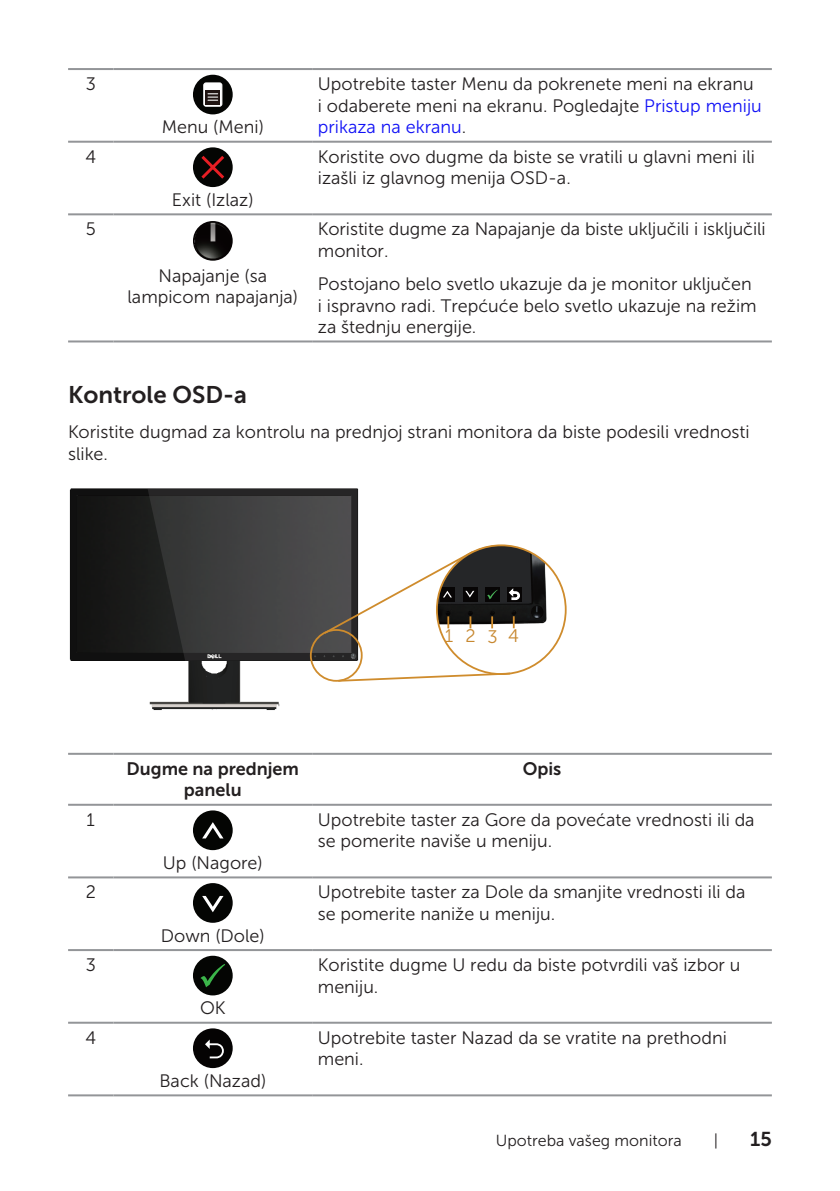
<style>
.page{position:relative;width:840px;height:1191px;background:#fff}
.page>*{position:absolute;margin:0;border:0;box-sizing:border-box;transform-origin:0 0}
.Head_3{font:24px "Museo Sans For Dell 700";color:#231f20}
.t1{font:20px "Museo Sans For Dell 700";color:#231f20}
.t2{font:18.2px "Museo Sans For Dell 300";color:#c78830}
.text{font:18px/21.6px "Museo Sans For Dell 300";color:#231f20}
.text-2{font:18px/21.6px "Museo Sans For Dell 700";color:#231f20;text-align:center}
.t3{font:16px "Museo Sans For Dell 300";color:#231f20}
.s1{color:#1111f6}
</style>
<div class="page">
<hr style="left:68px;top:68px;width:45px;height:2px;background:#939598">
<hr style="left:113px;top:68px;width:199px;height:2px;background:#939598">
<hr style="left:312px;top:68px;width:459px;height:2px;background:#939598">
<hr style="left:68px;top:141px;width:45px;height:2px;background:#939598">
<hr style="left:113px;top:141px;width:199px;height:2px;background:#939598">
<hr style="left:312px;top:141px;width:459px;height:2px;background:#939598">
<hr style="left:68px;top:213px;width:45px;height:2px;background:#939598">
<hr style="left:113px;top:213px;width:199px;height:2px;background:#939598">
<hr style="left:312px;top:213px;width:459px;height:2px;background:#939598">
<hr style="left:68px;top:340px;width:45px;height:2px;background:#939598">
<hr style="left:113px;top:340px;width:199px;height:2px;background:#939598">
<hr style="left:312px;top:340px;width:459px;height:2px;background:#939598">
<div style="left:193px;top:75px;width:39px;height:39px;background:#040503;border-radius:50%"></div>
<div style="left:204px;top:83px;width:18px;height:23px;background:#fff;border-radius:2px"></div>
<div style="left:203px;top:82px;width:19px;height:25px;border:1px solid #fff;border-radius:2px"></div>
<svg style="left:205px;top:90px;width:15px;height:14px"></svg>
<svg style="left:208px;top:93px;width:9px;height:8px"></svg>
<div style="left:193px;top:147px;width:39px;height:40px;background:#040503;border-radius:50%"></div>
<svg style="left:198px;top:153px;width:29px;height:29px"></svg>
<img style="left:193px;top:221px;width:39px;height:40px;border-radius:20px">
<img style="left:69px;top:488px;width:290px;height:222px">
<div style="left:77px;top:496px;width:70px;height:157px;background:#181817"></div>
<svg style="left:336px;top:671px;width:175px;height:11px"></svg>
<img style="left:475px;top:547px;width:81px;height:82px">
<div style="left:462px;top:587px;width:15px;height:14px;background:#070505"></div>
<div style="left:484px;top:587px;width:15px;height:14px;background:#070505"></div>
<svg style="left:487px;top:590px;width:10px;height:9px"></svg>
<svg style="left:507px;top:586px;width:14px;height:15px"></svg>
<svg style="left:147px;top:488px;width:328px;height:173px"></svg>
<svg style="left:491px;top:616px;width:2px;height:12px"></svg>
<svg style="left:512px;top:616px;width:2px;height:12px"></svg>
<hr style="left:68px;top:753px;width:45px;height:2px;background:#939598">
<hr style="left:113px;top:753px;width:199px;height:2px;background:#939598">
<hr style="left:312px;top:753px;width:459px;height:2px;background:#939598">
<hr style="left:68px;top:803px;width:45px;height:2px;background:#939598">
<hr style="left:113px;top:803px;width:199px;height:2px;background:#939598">
<hr style="left:312px;top:803px;width:459px;height:2px;background:#939598">
<hr style="left:68px;top:876px;width:45px;height:2px;background:#939598">
<hr style="left:113px;top:876px;width:199px;height:2px;background:#939598">
<hr style="left:312px;top:876px;width:459px;height:2px;background:#939598">
<hr style="left:68px;top:949px;width:45px;height:2px;background:#939598">
<hr style="left:113px;top:949px;width:199px;height:2px;background:#939598">
<hr style="left:312px;top:949px;width:459px;height:2px;background:#939598">
<hr style="left:68px;top:1021px;width:45px;height:2px;background:#939598">
<hr style="left:113px;top:1021px;width:199px;height:2px;background:#939598">
<hr style="left:312px;top:1021px;width:459px;height:2px;background:#939598">
<hr style="left:68px;top:1094px;width:45px;height:2px;background:#939598">
<hr style="left:113px;top:1094px;width:199px;height:2px;background:#939598">
<hr style="left:312px;top:1094px;width:459px;height:2px;background:#939598">
<div style="left:193px;top:810px;width:39px;height:40px;background:#040503;border-radius:50%"></div>
<svg style="left:202px;top:822px;width:21px;height:16px"></svg>
<div style="left:193px;top:883px;width:39px;height:39px;background:#040503;border-radius:50%"></div>
<svg style="left:202px;top:896px;width:21px;height:16px"></svg>
<div style="left:193px;top:955px;width:39px;height:40px;background:#040503;border-radius:50%"></div>
<svg style="left:200px;top:964px;width:25px;height:23px"></svg>
<div style="left:193px;top:1028px;width:39px;height:40px;background:#050303;border-radius:50%"></div>
<svg style="left:205px;top:1039px;width:19px;height:19px"></svg>
<p class="text" style="left:86px;top:73px;width:12px">3</p>
<p class="text" style="left:162px;top:116px;width:104px">Menu (Meni)</p>
<p class="text" style="left:317px;top:73px;width:445px">Upotrebite taster Menu da pokrenete meni na ekranu i odaberete meni na ekranu. Pogledajte <span class="s1">Pristup meniju prikaza na ekranu</span>.</p>
<p class="text" style="left:85px;top:146px;width:12px">4</p>
<p class="text" style="left:317px;top:146px;width:438px">Koristite ovo dugme da biste se vratili u glavni meni ili izašli iz glavnog menija OSD-a.</p>
<p class="text" style="left:172px;top:189px;width:83px">Exit (Izlaz)</p>
<p class="text" style="left:86px;top:218px;width:12px">5</p>
<p class="text" style="left:127px;top:265px;width:172px;text-align:center">Napajanje (sa lampicom napajanja)</p>
<p class="text" style="left:317px;top:218px;width:449px">Koristite dugme za Napajanje da biste uključili i isključili monitor.</p>
<p class="text" style="left:317px;top:273px;width:440px">Postojano belo svetlo ukazuje da je monitor uključen i ispravno radi. Trepćuće belo svetlo ukazuje na režim za štednju energije.</p>
<p class="Head_3" style="left:68px;top:381px;width:180px">Kontrole OSD-a</p>
<p class="text" style="left:68px;top:421px;width:682px">Koristite dugmad za kontrolu na prednjoj strani monitora da biste podesili vrednosti slike.</p>
<p class="t2" style="left:444px;top:626px;width:76px">1234</p>
<p class="text-2" style="left:126px;top:757px;width:174px">Dugme na prednjem panelu</p>
<p class="text-2" style="left:522px;top:757px;width:40px">Opis</p>
<p class="text" style="left:87px;top:809px;width:10px">1</p>
<p class="text" style="left:317px;top:809px;width:438px">Upotrebite taster za Gore da povećate vrednosti ili da se pomerite naviše u meniju.</p>
<p class="text" style="left:163px;top:852px;width:101px">Up (Nagore)</p>
<p class="text" style="left:86px;top:881px;width:12px">2</p>
<p class="text" style="left:317px;top:881px;width:429px">Upotrebite taster za Dole da smanjite vrednosti ili da se pomerite naniže u meniju.</p>
<p class="text" style="left:161px;top:924px;width:105px">Down (Dole)</p>
<p class="text" style="left:86px;top:954px;width:12px">3</p>
<p class="text" style="left:317px;top:954px;width:424px">Koristite dugme U redu da biste potvrdili vaš izbor u meniju.</p>
<p class="text" style="left:200px;top:997px;width:27px">OK</p>
<p class="text" style="left:85px;top:1026px;width:12px">4</p>
<p class="text" style="left:317px;top:1026px;width:410px">Upotrebite taster Nazad da se vratite na prethodni meni.</p>
<p class="text" style="left:159px;top:1070px;width:108px">Back (Nazad)</p>
<p class="t3" style="left:495px;top:1131px;width:187px">Upotreba vašeg monitora</p>
<p class="t3" style="left:713px;top:1131px;width:6px">|</p>
<p class="t1" style="left:749px;top:1127px;width:23px">15</p>
</div>
